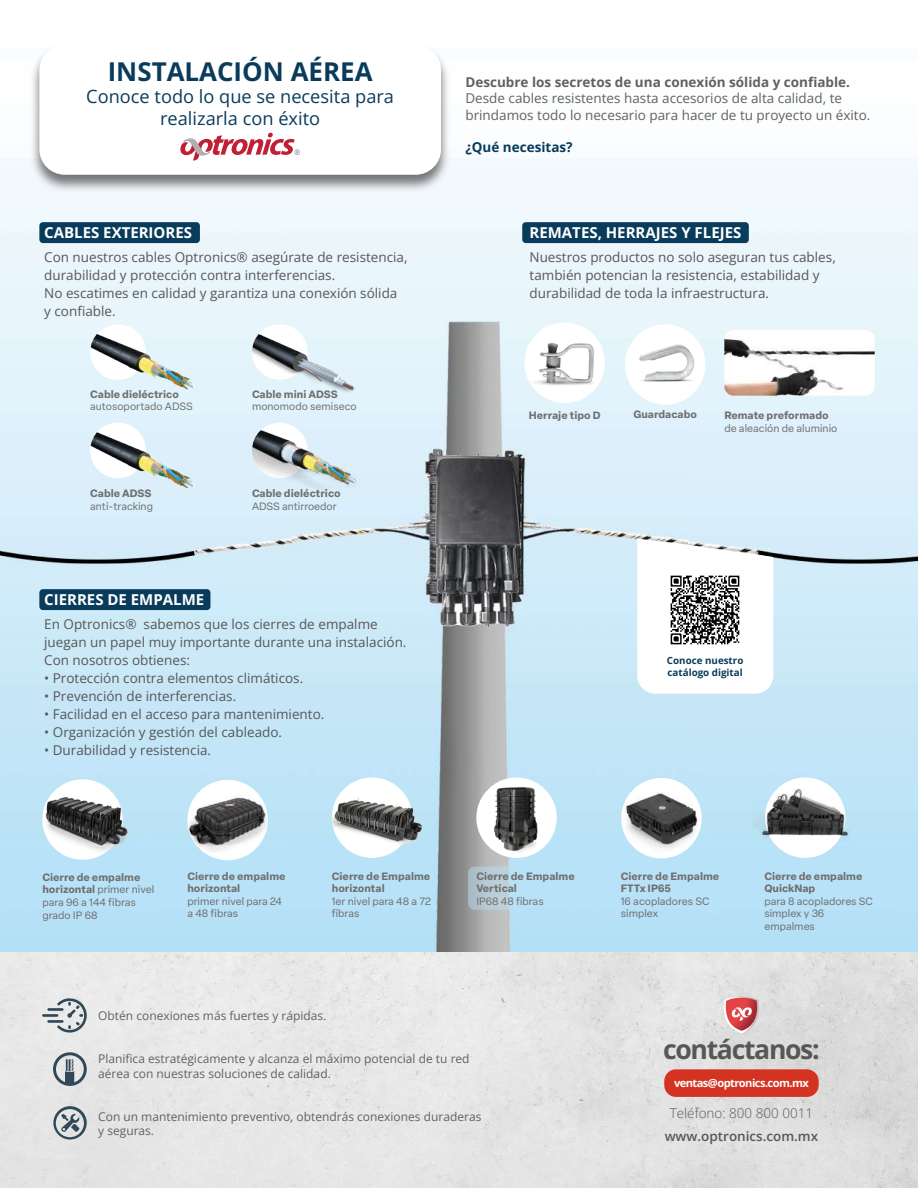
<style>
.page{position:relative;width:918px;height:1188px;background:#fff}
.page>*{position:absolute;margin:0;border:0;box-sizing:border-box;transform-origin:0 0}
.t1{font:700 26.55px "Open Sans";letter-spacing:-.05em;color:#575756}
.t2{font:700 25.95px "Open Sans";color:#093b5b}
.t3{font:18.15px/22px "Open Sans";color:#093b5b;text-align:center}
.t4{font:700 15px "Open Sans";color:#fff}
.t5{font:13.5px/18px "Open Sans";color:#575757}
.t6{font:13.5px/18px "Open Sans";color:#575656}
.t7{font:13.5px/16.2px "Open Sans";color:#616160}
.t8{font:700 13.5px "Open Sans";color:#616160}
.t9{font:600 13.5px "Open Sans";color:#575856}
.t10{font:300 13.5px "Open Sans";color:#575856}
.t11{font:700 13.5px "Open Sans";color:#093b5b}
.t12{font:12px/14.4px "Open Sans";color:#616160}
.t13{font:700 11.1px "Open Sans";letter-spacing:-.05em;color:#fff}
.t14{font:10.5px/12.6px "Elza Text";color:#6f6f6e}
.t15{font:700 10.5px/12.6px "Elza Text";color:#6f6f6e}
.t16{font:700 9.75px/12.1px "Open Sans";color:#093b5b}
.s1{font-weight:700}
</style>
<div class="page">
<img style="left:0;top:158px;width:918px;height:794px">
<img style="left:293px;top:188px;width:394px;height:764px">
<img style="left:0;top:952px;width:918px;height:236px">
<img style="left:252px;top:423px;width:129px;height:81px">
<img style="left:252px;top:324px;width:118px;height:77px">
<img style="left:90px;top:423px;width:106px;height:75px">
<img style="left:90px;top:324px;width:106px;height:76px">
<div style="left:524px;top:323px;width:81px;height:80px;background:#fff;border-radius:50%"></div>
<img style="left:528px;top:334px;width:81px;height:54px">
<div style="left:625px;top:324px;width:80px;height:81px;background:#fff;border-radius:50%"></div>
<img style="left:627px;top:338px;width:81px;height:54px">
<img style="left:724px;top:330px;width:151px;height:66px">
<svg style="left:42px;top:997px;width:46px;height:36px;background:#bdc2c6"></svg>
<svg style="left:53px;top:1052px;width:34px;height:34px"></svg>
<svg style="left:53px;top:1106px;width:34px;height:34px"></svg>
<div style="left:765px;top:777px;width:80px;height:81px;background:#fff;border-radius:50%"></div>
<img style="left:752px;top:785px;width:103px;height:64px">
<img style="left:187px;top:780px;width:81px;height:80px">
<img style="left:621px;top:779px;width:81px;height:77px">
<img style="left:476px;top:777px;width:79px;height:81px">
<img style="left:332px;top:777px;width:94px;height:81px">
<img style="left:42px;top:779px;width:94px;height:81px">
<div style="left:664px;top:1069px;width:155px;height:28px;background:#d33320;border-radius:12px"></div>
<svg style="left:722px;top:996px;width:39px;height:38px"></svg>
<svg style="left:637px;top:539px;width:136px;height:155px"></svg>
<img style="left:668px;top:573px;width:75px;height:75px">
<svg style="left:468px;top:867px;width:52px;height:43px;background:#b5cdd9"></svg>
<img style="left:26px;top:49px;width:428px;height:147px">
<div style="left:39px;top:44px;width:402px;height:131px;background:#fff;border-radius:25px"></div>
<svg style="left:180px;top:133px;width:120px;height:27px"></svg>
<div style="left:39px;top:222px;width:161px;height:21px;background:#093b5b;border-radius:4px"></div>
<div style="left:39px;top:589px;width:171px;height:21px;background:#093b5b;border-radius:4px"></div>
<div style="left:522px;top:222px;width:227px;height:21px;background:#093b5b;border-radius:4px"></div>
<h2 class="t2" style="left:108px;top:54px;width:266px">INSTALACIÓN AÉREA</h2>
<h3 class="t3" style="left:86px;top:85px;width:309px">Conoce todo lo que se necesita para realizarla con éxito</h3>
<p class="t4" style="left:44px;top:222px;width:149px">CABLES EXTERIORES</p>
<p class="t5" style="left:44px;top:248px;width:365px">Con nuestros cables Optronics® asegúrate de resistencia, durabilidad y protección contra interferencias.<br>No escatimes en calidad y garantiza una conexión sólida<br>y confiable.</p>
<p class="t15" style="left:90px;top:387px;width:90px">Cable dieléctrico</p>
<p class="t14" style="left:90px;top:400px;width:104px">autosoportado ADSS</p>
<p class="t15" style="left:90px;top:487px;width:63px">Cable ADSS</p>
<p class="t14" style="left:90px;top:499px;width:64px">anti-tracking</p>
<p class="t15" style="left:252px;top:387px;width:87px">Cable mini ADSS</p>
<p class="t14" style="left:252px;top:400px;width:106px">monomodo semiseco</p>
<p class="t15" style="left:252px;top:487px;width:90px">Cable dieléctrico</p>
<p class="t14" style="left:252px;top:499px;width:86px">ADSS antirroedor</p>
<p class="t4" style="left:44px;top:589px;width:162px">CIERRES DE EMPALME</p>
<p class="t5" style="left:44px;top:615px;width:364px">En Optronics® sabemos que los cierres de empalme juegan un papel muy importante durante una instalación.<br>Con nosotros obtienes:</p>
<p class="t5" style="left:44px;top:669px;width:261px">• Protección contra elementos climáticos.</p>
<p class="t5" style="left:44px;top:687px;width:193px">• Prevención de interferencias.</p>
<p class="t5" style="left:44px;top:705px;width:282px">• Facilidad en el acceso para mantenimiento.</p>
<p class="t5" style="left:44px;top:723px;width:239px">• Organización y gestión del cableado.</p>
<p class="t5" style="left:44px;top:741px;width:168px">• Durabilidad y resistencia.</p>
<p class="t8" style="left:465px;top:73px;width:386px">Descubre los secretos de una conexión sólida y confiable.</p>
<p class="t7" style="left:465px;top:90px;width:406px">Desde cables resistentes hasta accesorios de alta calidad, te brindamos todo lo necesario para hacer de tu proyecto un éxito.</p>
<p class="t11" style="left:465px;top:138px;width:109px">¿Qué necesitas?</p>
<p class="t4" style="left:530px;top:222px;width:213px">REMATES, HERRAJES Y FLEJES</p>
<p class="t6" style="left:530px;top:248px;width:308px">Nuestros productos no solo aseguran tus cables, también potencian la resistencia, estabilidad y durabilidad de toda la infraestructura.</p>
<p class="t15" style="left:529px;top:408px;width:73px">Herraje tipo D</p>
<p class="t15" style="left:633px;top:407px;width:65px">Guardacabo</p>
<p class="t15" style="left:724px;top:408px;width:106px">Remate preformado</p>
<p class="t14" style="left:724px;top:421px;width:115px">de aleación de aluminio</p>
<p class="t16" style="left:667px;top:654px;width:78px">Conoce nuestro catálogo digital</p>
<p class="t14" style="left:42px;top:870px;width:113px"><span class="s1">Cierre de empalme horizontal</span> primer nivel para 96 a 144 fibras grado IP 68</p>
<p class="t15" style="left:187px;top:869px;width:100px">Cierre de empalme horizontal</p>
<p class="t14" style="left:187px;top:894px;width:96px">primer nivel para 24 a 48 fibras</p>
<p class="t15" style="left:332px;top:869px;width:100px">Cierre de Empalme horizontal</p>
<p class="t14" style="left:332px;top:894px;width:101px">1er nivel para 48 a 72 fibras</p>
<p class="t15" style="left:476px;top:869px;width:100px">Cierre de Empalme<br>Vertical</p>
<p class="t14" style="left:476px;top:894px;width:69px">IP68 48 fibras</p>
<p class="t15" style="left:621px;top:869px;width:100px">Cierre de Empalme<br>FTTx IP65</p>
<p class="t14" style="left:621px;top:894px;width:90px">16 acopladores SC simplex</p>
<p class="t15" style="left:764px;top:869px;width:100px">Cierre de empalme<br>QuickNap</p>
<p class="t14" style="left:764px;top:894px;width:110px">para 8 acopladores SC simplex y 36 empalmes</p>
<p class="t12" style="left:98px;top:1008px;width:230px">Obtén conexiones más fuertes y rápidas.</p>
<p class="t12" style="left:98px;top:1052px;width:373px">Planifica estratégicamente y alcanza el máximo potencial de tu red aérea con nuestras soluciones de calidad.</p>
<p class="t12" style="left:98px;top:1109px;width:385px">Con un mantenimiento preventivo, obtendrás conexiones duraderas y seguras.</p>
<h1 class="t1" style="left:663px;top:1032px;width:158px">contáctanos:</h1>
<p class="t13" style="left:674px;top:1075px;width:136px">ventas@optronics.com.mx</p>
<p class="t10" style="left:670px;top:1104px;width:145px">Teléfono: 800 800 0011</p>
<p class="t9" style="left:665px;top:1127px;width:155px">www.optronics.com.mx</p>
</div>
